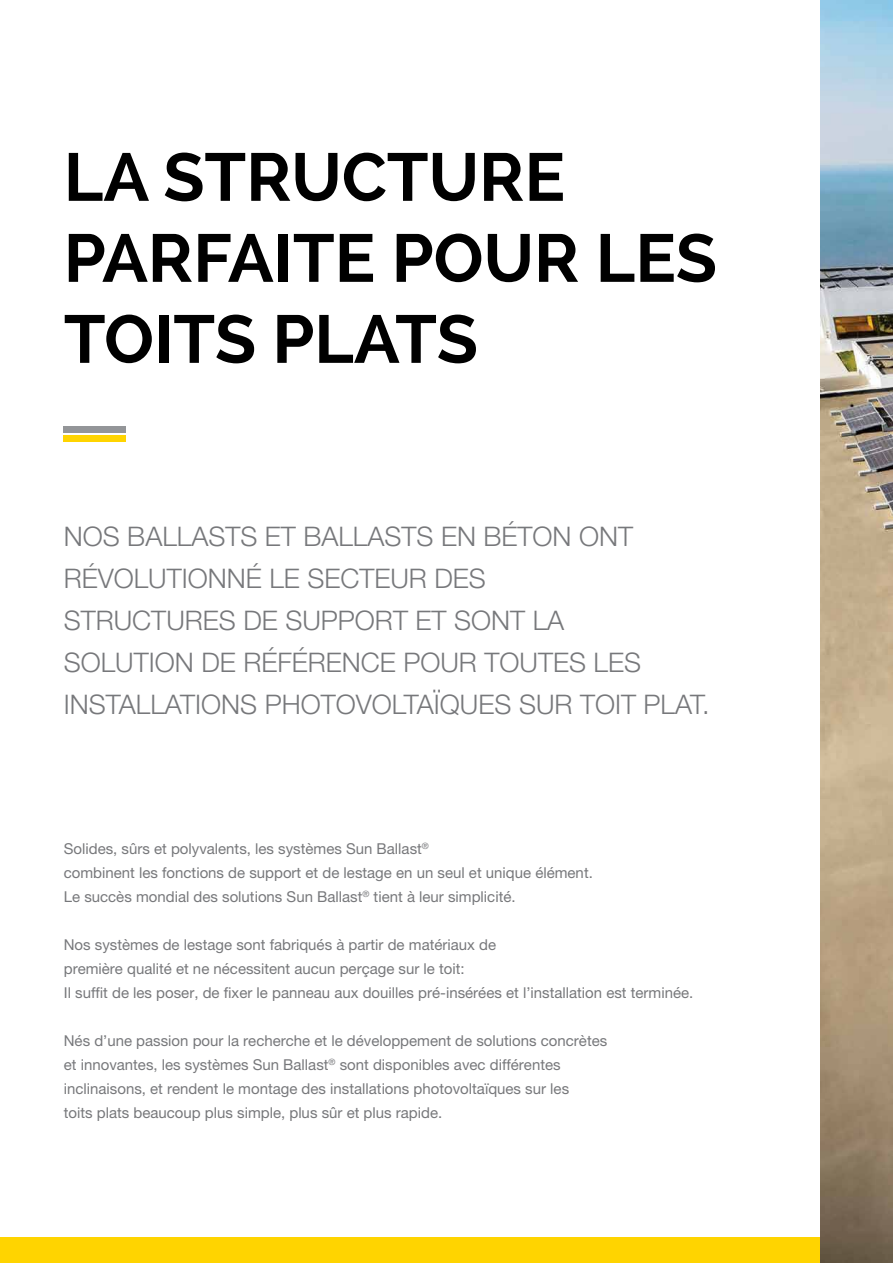
<style>
.page{position:relative;width:893px;height:1263px;background:#fff}
.page>*{position:absolute;margin:0;border:0;box-sizing:border-box;transform-origin:0 0}
.t1{font:700 67.5px/81px "Raleway";color:#000}
.t2{font:300 27px/42px "Helvetica Neue LT Pro";color:#77787b}
.t3{font:15px/24px "Helvetica Neue LT Pro";color:#77787b}
</style>
<div class="page">
<div style="left:0;top:1237px;width:893px;height:26px;background:#ffd400"></div>
<img style="left:821px;top:0;width:72px;height:1263px">
<div style="left:64px;top:435px;width:62px;height:6px;background:#ffd400"></div>
<div style="left:64px;top:427px;width:62px;height:6px;background:#939598"></div>
<h1 class="t1" style="left:64px;top:137px;width:655px">LA STRUCTURE<br>PARFAITE POUR LES<br>TOITS PLATS</h1>
<h2 class="t2" style="left:64px;top:515px;width:647px">NOS BALLASTS ET BALLASTS EN BÉTON ONT RÉVOLUTIONNÉ LE SECTEUR DES<br>STRUCTURES DE SUPPORT ET SONT LA<br>SOLUTION DE RÉFÉRENCE POUR TOUTES LES INSTALLATIONS PHOTOVOLTAÏQUES SUR TOIT PLAT.</h2>
<p class="t3" style="left:64px;top:837px;width:531px">Solides, sûrs et polyvalents, les systèmes Sun Ballast<sup>®<br></sup>combinent les fonctions de support et de lestage en un seul et unique élément.<br>Le succès mondial des solutions Sun Ballast<sup>®</sup> tient à leur simplicité.</p>
<p class="t3" style="left:64px;top:933px;width:631px">Nos systèmes de lestage sont fabriqués à partir de matériaux de<br>première qualité et ne nécessitent aucun perçage sur le toit:<br>Il suffit de les poser, de fixer le panneau aux douilles pré-insérées et l’installation est terminée.</p>
<p class="t3" style="left:64px;top:1029px;width:545px">Nés d’une passion pour la recherche et le développement de solutions concrètes et innovantes, les systèmes Sun Ballast<sup>®</sup> sont disponibles avec différentes inclinaisons, et rendent le montage des installations photovoltaïques sur les<br>toits plats beaucoup plus simple, plus sûr et plus rapide.</p>
</div>
